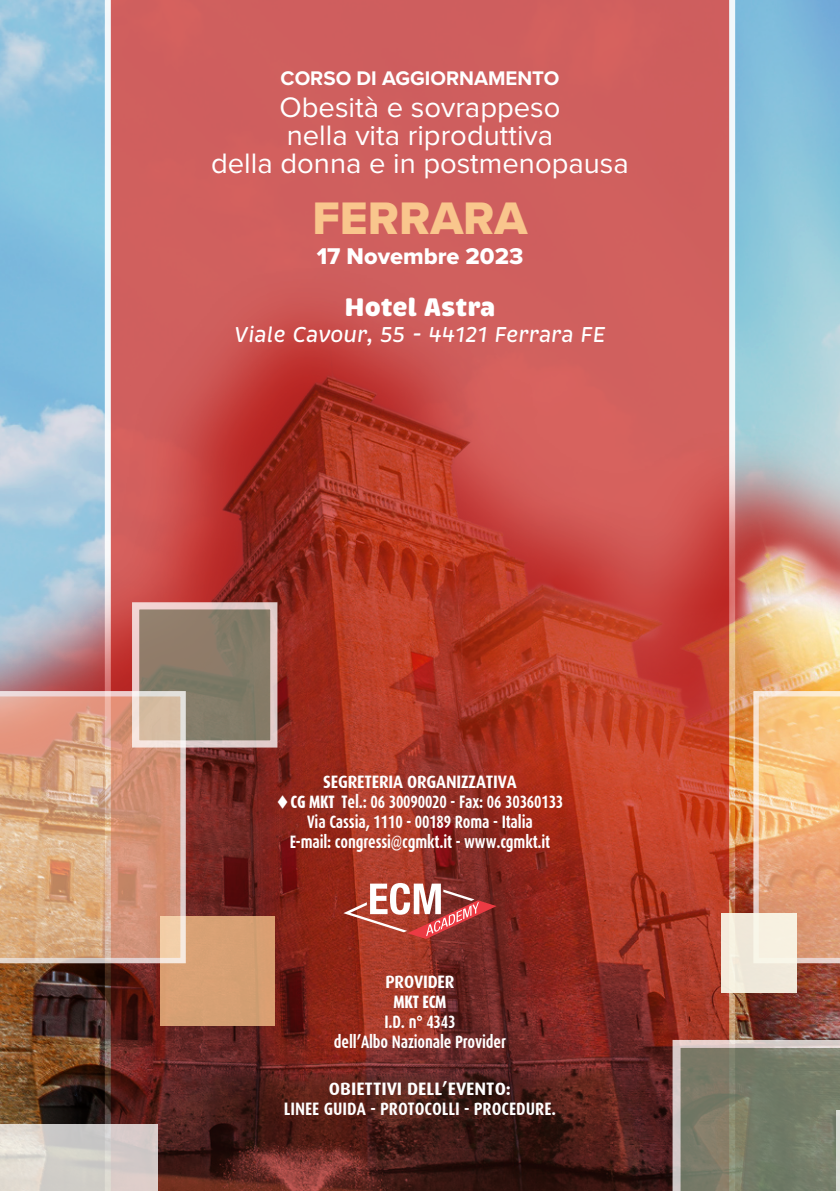
<style>
.page{position:relative;width:840px;height:1191px;background:#fff}
.page>*{position:absolute;margin:0;border:0;box-sizing:border-box;transform-origin:0 0}
.t1{font:47.2px "Proxima Nova Extrabld";color:#f9c68d}
.t2{font:29.2px "Proxima Nova";color:#fff}
.t3{font:900 26px "Brevia";letter-spacing:-.005em;color:#fff}
.t4{font:23.6px "Proxima Nova Extrabld";color:#fff}
.t5{font:italic 500 22px "Brevia";color:#fff}
.t6{font:700 20.4px "Proxima Nova";color:#fff}
.t7{font:700 18px "Dax Condensed";letter-spacing:-.01em;color:#fff;scale:.9 1}
.t8{font:700 18px "Dax Condensed";letter-spacing:-.01em;color:#fff}
.t9{font:700 18px "Dax";letter-spacing:-.01em;color:#fff;scale:.9 1}
.t10{font:700 18px "Dax";letter-spacing:-.01em;color:#fff}
.t11{font:800 18px "Dax Condensed";letter-spacing:-.01em;color:#fff;scale:.9 1}
.s1{font-weight:800}
</style>
<div class="page">
<svg style="left:0;top:0;width:839px;height:248px;background:#89c2dd"></svg>
<div style="left:105px;top:0;width:629px;height:249px;background:#cf5f5e"></div>
<svg style="left:0;top:249px;width:839px;height:72px;background:#be7a7f"></svg>
<img style="left:0;top:321px;width:839px;height:870px">
<svg style="left:672px;top:1040px;width:167px;height:151px;background:#818371"></svg>
<svg style="left:132px;top:602px;width:145px;height:145px;background:#968979"></svg>
<div style="left:160px;top:916px;width:115px;height:109px;background:#d7a074"></div>
<svg style="left:0;top:1124px;width:157px;height:67px;background:#d6d0cb"></svg>
<svg style="left:0;top:691px;width:186px;height:272px;background:#daa787"></svg>
<svg style="left:343px;top:883px;width:153px;height:56px"></svg>
<hr style="left:836px;top:1110px;width:3px;height:81px;background:#fff">
<svg style="left:753px;top:691px;width:86px;height:272px;background:#efb885"></svg>
<div style="left:720px;top:913px;width:76px;height:79px;background:#f5ebdc"></div>
<p class="t6" style="left:280px;top:63px;width:280px">CORSO DI AGGIORNAMENTO</p>
<p class="t2" style="left:279px;top:94px;width:282px">Obesità e sovrappeso</p>
<p class="t2" style="left:286px;top:122px;width:268px">nella vita riproduttiva</p>
<p class="t2" style="left:211px;top:149px;width:419px">della donna e in postmenopausa</p>
<p class="t1" style="left:312px;top:183px;width:216px">FERRARA</p>
<p class="t4" style="left:316px;top:238px;width:208px">17 Novembre 2023</p>
<p class="t3" style="left:344px;top:290px;width:152px">Hotel Astra</p>
<p class="t5" style="left:234px;top:321px;width:372px">Viale Cavour, 55 - 44121 Ferrara FE</p>
<p class="t9" style="left:323px;top:772px;width:217px">SEGRETERIA ORGANIZZATIVA</p>
<p class="t7" style="left:276px;top:792px;width:320px">▼<span class="s1">CG MKT</span> Tel.: 06 30090020 - Fax: 06 30360133</p>
<p class="t7" style="left:307px;top:812px;width:252px">Via Cassia, 1110 - 00189 Roma - Italia</p>
<p class="t7" style="left:289px;top:832px;width:291px">E-mail: congressi@cgmkt.it - www.cgmkt.it</p>
<p class="t9" style="left:385px;top:972px;width:78px">PROVIDER</p>
<p class="t11" style="left:393px;top:992px;width:60px">MKT ECM</p>
<p class="t7" style="left:384px;top:1012px;width:80px">I.D. n° 4343</p>
<p class="t7" style="left:334px;top:1032px;width:192px">dell’Albo Nazionale Provider</p>
<p class="t10" style="left:329px;top:1078px;width:183px">OBIETTIVI DELL’EVENTO:</p>
<p class="t8" style="left:283px;top:1098px;width:274px">LINEE GUIDA - PROTOCOLLI - PROCEDURE.</p>
</div>
